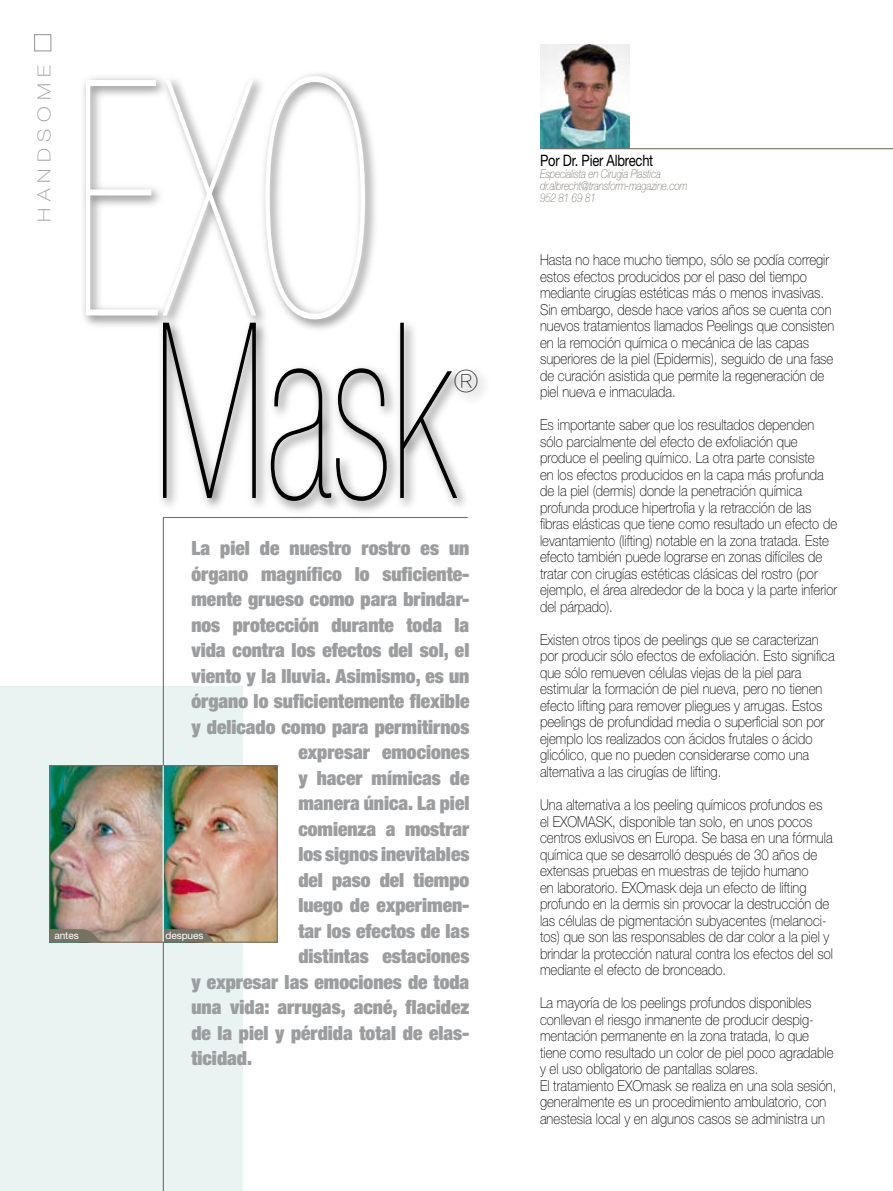
<style>
.page{position:relative;width:893px;height:1191px;background:#fff}
.page>*{position:absolute;margin:0;border:0;box-sizing:border-box;transform-origin:0 0}
.t1{font:900 condensed 329.55px "Helvetica Neue";color:#fff;scale:.66 1}
.t2{font:900 condensed 245.4px "Helvetica Neue";color:#000;scale:.73 1}
.t3{font:900 condensed 30.75px "Helvetica Neue";color:#000}
.t4{font:900 expanded 19.5px "Helvetica Neue";color:#9c9d9f}
.t5{font:100 17.85px "Helvetica Neue";letter-spacing:.3em;color:#9c9d9f;scale:1.18 1}
.t6{font:15.75px "Helvetica Neue";letter-spacing:-.015em;color:#000;scale:.82 1}
.t7{font:100 15px/16.5px "Helvetica Neue";color:#000;scale:.88 1}
.t8{font:italic 100 12px/12px "Helvetica Neue";letter-spacing:-.015em;color:#767264;scale:.82 1}
.t9{font:10.05px "Helvetica Neue";letter-spacing:-.01em;color:#fff}
</style>
<div class="page">
<div style="left:0;top:686px;width:243px;height:505px;background:#e8f3f2"></div>
<div style="left:34px;top:34px;width:17px;height:17px;border:1px solid #9c9d9f"></div>
<img style="left:541px;top:45px;width:89px;height:103px">
<svg style="left:162px;top:517px;width:306px;height:674px"></svg>
<hr style="left:541px;top:148px;width:352px;height:1px;background:#767264">
<div style="left:79px;top:69px;width:413px;height:447px;background:#000;opacity:.6"></div>
<img style="left:51px;top:767px;width:225px;height:173px">
<div style="left:49px;top:765px;width:229px;height:177px;border:1px solid #767264"></div>
<svg style="left:50px;top:929px;width:50px;height:13px"></svg>
<svg style="left:164px;top:929px;width:50px;height:13px"></svg>
<hr style="left:163px;top:765px;width:1px;height:176px;background:#fff">
<p class="t5" style="left:34px;top:222px;width:134px;rotate:-90deg">hand some</p>
<h1 class="t1" style="left:73px;top:19px;width:456px">EXO</h1>
<h2 class="t2" style="left:153px;top:277px;width:414px">Mask</h2>
<h3 class="t3" style="left:454px;top:364px;width:26px">®</h3>
<h3 class="t4" style="left:191px;top:536px;width:279px">La piel de nuestro rostro es un</h3>
<h3 class="t4" style="left:191px;top:561px;width:279px">órgano magnífico lo suficiente-</h3>
<h3 class="t4" style="left:191px;top:587px;width:279px">mente grueso como para brindar-</h3>
<h3 class="t4" style="left:191px;top:612px;width:279px">nos protección durante toda la</h3>
<h3 class="t4" style="left:191px;top:638px;width:279px">vida contra los efectos del sol, el</h3>
<h3 class="t4" style="left:191px;top:663px;width:279px">viento y la lluvia. Asimismo, es un</h3>
<h3 class="t4" style="left:191px;top:689px;width:279px">órgano lo suficientemente flexible</h3>
<h3 class="t4" style="left:191px;top:714px;width:279px">y delicado como para permitirnos</h3>
<h3 class="t4" style="left:298px;top:740px;width:172px">expresar emociones</h3>
<h3 class="t4" style="left:298px;top:765px;width:173px">y hacer mímicas de</h3>
<h3 class="t4" style="left:298px;top:791px;width:173px">manera única. La piel</h3>
<h3 class="t4" style="left:298px;top:816px;width:173px">comienza a mostrar</h3>
<h3 class="t4" style="left:298px;top:842px;width:173px">los signos inevitables</h3>
<h3 class="t4" style="left:298px;top:867px;width:172px">del paso del tiempo</h3>
<h3 class="t4" style="left:298px;top:893px;width:173px">luego de experimen-</h3>
<h3 class="t4" style="left:298px;top:918px;width:172px">tar los efectos de las</h3>
<h3 class="t4" style="left:298px;top:944px;width:172px">distintas estaciones</h3>
<h3 class="t4" style="left:191px;top:969px;width:279px">y expresar las emociones de toda</h3>
<h3 class="t4" style="left:191px;top:995px;width:279px">una vida: arrugas, acné, flacidez</h3>
<h3 class="t4" style="left:191px;top:1020px;width:279px">de la piel y pérdida total de elas-</h3>
<h3 class="t4" style="left:191px;top:1046px;width:62px">ticidad.</h3>
<p class="t9" style="left:54px;top:929px;width:26px">antes</p>
<p class="t9" style="left:166px;top:929px;width:39px">despues</p>
<p class="t6" style="left:540px;top:151px;width:140px">Por Dr. Pier Albrecht</p>
<p class="t8" style="left:540px;top:168px;width:181px">Especialista en Cirugía Plastica dr.albrecht@transform-magazine.com<br>952 81 69 81</p>
<p class="t7" style="left:540px;top:252px;width:336px">Hasta no hace mucho tiempo, sólo se podía corregir estos efectos producidos por el paso del tiempo mediante cirugías estéticas más o menos invasivas.<br>Sin embargo, desde hace varios años se cuenta con nuevos tratamientos llamados Peelings que consisten en la remoción química o mecánica de las capas superiores de la piel (Epidermis), seguido de una fase de curación asistida que permite la regeneración de piel nueva e inmaculada.</p>
<p class="t7" style="left:540px;top:417px;width:339px">Es importante saber que los resultados dependen sólo parcialmente del efecto de exfoliación que produce el peeling químico. La otra parte consiste<br>en los efectos producidos en la capa más profunda de la piel (dermis) donde la penetración química profunda produce hipertrofia y la retracción de las fibras elásticas que tiene como resultado un efecto de levantamiento (lifting) notable en la zona tratada. Este efecto también puede lograrse en zonas difíciles de tratar con cirugías estéticas clásicas del rostro (por ejemplo, el área alrededor de la boca y la parte inferior del párpado).</p>
<p class="t7" style="left:540px;top:631px;width:336px">Existen otros tipos de peelings que se caracterizan por producir sólo efectos de exfoliación. Esto significa que sólo remueven células viejas de la piel para estimular la formación de piel nueva, pero no tienen efecto lifting para remover pliegues y arrugas. Estos peelings de profundidad media o superficial son por ejemplo los realizados con ácidos frutales o ácido glicólico, que no pueden considerarse como una alternativa a las cirugías de lifting.</p>
<p class="t7" style="left:540px;top:796px;width:322px">Una alternativa a los peeling químicos profundos es el EXOMASK</p>
<p class="t7" style="left:540px;top:813px;width:335px;text-indent:72px">, disponible tan solo, en unos pocos centros exlusivos en Europa. Se basa en una fórmula química que se desarrolló después de 30 años de extensas pruebas en muestras de tejido humano<br>en laboratorio. EXOmask deja un efecto de lifting profundo en la dermis sin provocar la destrucción de las células de pigmentación subyacentes (melanoci&shy;tos) que son las responsables de dar color a la piel y brindar la protección natural contra los efectos del sol mediante el efecto de bronceado.</p>
<p class="t7" style="left:540px;top:994px;width:338px">La mayoría de los peelings profundos disponibles conllevan el riesgo inmanente de producir despig&shy;mentación permanente en la zona tratada, lo que tiene como resultado un color de piel poco agradable y el uso obligatorio de pantallas solares.<br>El tratamiento EXOmask se realiza en una sola sesión, generalmente es un procedimiento ambulatorio, con anestesia local y en algunos casos se administra un</p>
</div>
